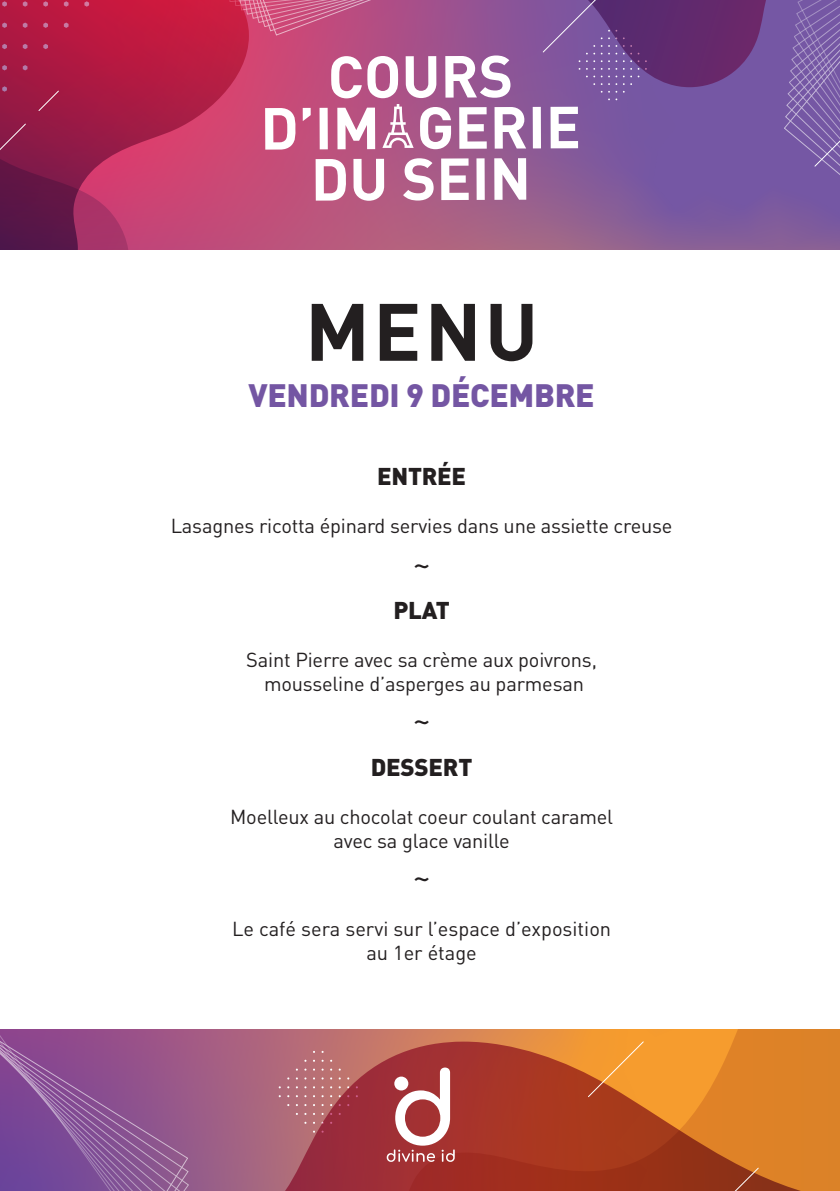
<style>
.page{position:relative;width:840px;height:1191px;background:#fff}
.page>*{position:absolute;margin:0;border:0;box-sizing:border-box;transform-origin:0 0}
.t1{font:700 79.8px "DIN";color:#231f20}
.t2{font:700 58.4px/51.2px "DIN";letter-spacing:-.005em;color:#fff;text-align:center}
.t3{font:900 32px "DIN";letter-spacing:-.01em;color:#7456a3}
.t4{font:32px "DIN";color:#231f20}
.t5{font:900 24px "DIN";letter-spacing:-.01em;color:#231f20}
.t6{font:20px/24px "DIN";letter-spacing:-.01em;color:#231f20;text-align:center}
</style>
<div class="page">
<svg style="left:0;top:0;width:176px;height:249px;background:#b6224c"></svg>
<svg style="left:38px;top:90px;width:21px;height:21px"></svg>
<svg style="left:0;top:123px;width:129px;height:126px;background:#892151"></svg>
<svg style="left:176px;top:0;width:663px;height:249px;background:#995089"></svg>
<svg style="left:192px;top:1041px;width:93px;height:150px;background:#a46382"></svg>
<svg style="left:285px;top:1029px;width:554px;height:162px;background:#be5b32"></svg>
<svg style="left:0;top:1029px;width:192px;height:162px;background:#8b5394"></svg>
<svg style="left:691px;top:1167px;width:67px;height:24px;background:#92371c"></svg>
<svg style="left:587px;top:1040px;width:57px;height:57px;background:#ea8f30"></svg>
<svg style="left:386px;top:1067px;width:68px;height:94px"></svg>
<svg style="left:382px;top:104px;width:31px;height:44px"></svg>
<h2 class="t2" style="left:260px;top:49px;width:322px">COURS<br>D’IM GERIE<br>DU SEIN</h2>
<h1 class="t1" style="left:305px;top:280px;width:234px">MENU</h1>
<h3 class="t3" style="left:248px;top:374px;width:347px">VENDREDI 9 DÉCEMBRE</h3>
<p class="t5" style="left:377px;top:460px;width:91px">ENTRÉE</p>
<p class="t6" style="left:171px;top:514px;width:503px">Lasagnes ricotta épinard servies dans une assiette creuse</p>
<h3 class="t4" style="left:413px;top:544px;width:19px">~</h3>
<p class="t5" style="left:393px;top:594px;width:58px">PLAT</p>
<p class="t6" style="left:246px;top:648px;width:352px">Saint Pierre avec sa crème aux poivrons, mousseline d’asperges au parmesan</p>
<h3 class="t4" style="left:413px;top:700px;width:19px">~</h3>
<p class="t5" style="left:370px;top:750px;width:103px">DESSERT</p>
<p class="t6" style="left:230px;top:804px;width:384px">Moelleux au chocolat coeur coulant caramel avec sa glace vanille</p>
<h3 class="t4" style="left:413px;top:856px;width:19px">~</h3>
<p class="t6" style="left:232px;top:916px;width:380px">Le café sera servi sur l’espace d’exposition au 1er étage</p>
</div>
